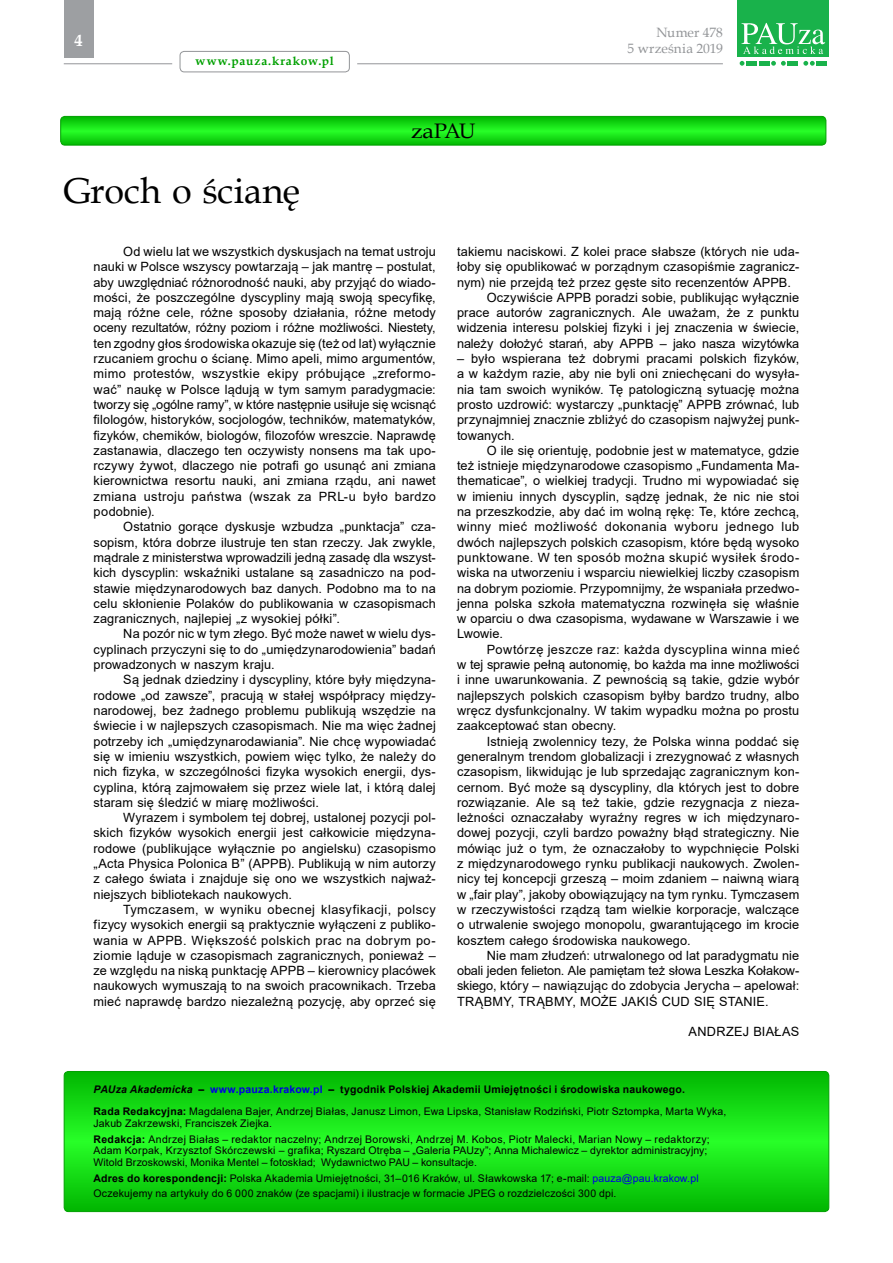
<style>
.page{position:relative;width:893px;height:1263px;background:#fff}
.page>*{position:absolute;margin:0;border:0;box-sizing:border-box;transform-origin:0 0}
.t1{font:36px "Book Antiqua";letter-spacing:-.005em;color:#000}
.t2{font:21px "Book Antiqua";letter-spacing:-.035em;color:#000;scale:1.1 1}
.t3{font:700 16.5px "Book Antiqua";color:#fff}
.t4{font:13.5px/16.2px "Book Antiqua";color:#939598;text-align:right}
.t5{font:12.75px/15.3px "Arial";letter-spacing:.01em;color:#000;text-align:justify}
.t6{font:12.75px "Arial";letter-spacing:-.01em;color:#000}
.t7{font:700 12px "Book Antiqua";letter-spacing:.07em;color:#00a000}
.t8{font:10.5px/11.6px "Arial";letter-spacing:.015em;color:#000}
.s1{font-weight:700;font-style:italic}
.s2{font-weight:700}
.s3{font-weight:700;color:#0000e1}
.s4{color:#0000e1}
</style>
<div class="page">
<hr style="left:357px;top:63px;width:366px;height:1px;background:#939598">
<div style="left:64px;top:0;width:30px;height:57px;background:#9d9fa2"></div>
<div style="left:180px;top:51px;width:170px;height:21px;border:1px solid #939598;border-radius:4px"></div>
<svg style="left:740px;top:61px;width:4px;height:5px"></svg>
<svg style="left:771px;top:61px;width:15px;height:5px"></svg>
<svg style="left:803px;top:61px;width:12px;height:5px"></svg>
<div style="left:746px;top:61px;width:11px;height:5px;background:#19b24b"></div>
<div style="left:759px;top:61px;width:11px;height:5px;background:#19b24b"></div>
<div style="left:787px;top:61px;width:11px;height:5px;background:#19b24b"></div>
<div style="left:816px;top:61px;width:11px;height:5px;background:#19b24b"></div>
<div style="left:737px;top:0;width:92px;height:56px;background:#19b24b"></div>
<svg style="left:741px;top:23px;width:84px;height:31px"></svg>
<hr style="left:64px;top:63px;width:108px;height:1px;background:#939598">
<svg style="left:64px;top:1071px;width:765px;height:140px;background:#14da14"></svg>
<div style="left:64px;top:1071px;width:765px;height:141px;border:1px solid #00a000;border-radius:4px"></div>
<svg style="left:61px;top:116px;width:765px;height:29px;background:#16de16"></svg>
<div style="left:60px;top:116px;width:766px;height:29px;border:1px solid #00a000;border-radius:4px"></div>
<p class="t3" style="left:75px;top:30px;width:10px">4</p>
<p class="t7" style="left:196px;top:53px;width:140px">www.pauza.krakow.pl</p>
<h1 class="t1" style="left:64px;top:165px;width:238px">Groch o ścianę</h1>
<h2 class="t2" style="left:411px;top:116px;width:60px">zaPAU</h2>
<p class="t4" style="left:627px;top:24px;width:97px">Numer 478<br>5 września 2019</p>
<p class="t5" style="left:94px;top:244px;width:344px;text-indent:30px">Od wielu lat we wszystkich dyskusjach na temat ustroju nauki w Polsce wszyscy powtarzają – jak mantrę – postulat, aby uwzględniać różnorodność nauki, aby przyjąć do wiado&shy;mości, że poszczególne dyscypliny mają swoją specyfikę, mają różne cele, różne sposoby działania, różne metody oceny rezultatów, różny poziom i różne możliwości. Niestety, ten zgodny głos środowiska okazuje się (też od lat) wyłącznie rzucaniem grochu o ścianę. Mimo apeli, mimo argumentów, mimo protestów, wszystkie ekipy próbujące „zreformo&shy;wać” naukę w Polsce lądują w tym samym paradygmacie: tworzy się „ogólne ramy”, w które następnie usiłuje się wcisnąć filologów, historyków, socjologów, techników, matematyków, fizyków, chemików, biologów, filozofów wreszcie. Naprawdę zastanawia, dlaczego ten oczywisty nonsens ma tak upo&shy;rczywy żywot, dlaczego nie potrafi go usunąć ani zmiana kierownictwa resortu nauki, ani zmiana rządu, ani nawet zmiana ustroju państwa (wszak za PRL-u było bardzo podobnie).</p>
<p class="t5" style="left:94px;top:519px;width:344px;text-indent:30px">Ostatnio gorące dyskusje wzbudza „punktacja” cza&shy;sopism, która dobrze ilustruje ten stan rzeczy. Jak zwykle, mądrale z ministerstwa wprowadzili jedną zasadę dla wszyst&shy;kich dyscyplin: wskaźniki ustalane są zasadniczo na pod&shy;stawie międzynarodowych baz danych. Podobno ma to na celu skłonienie Polaków do publikowania w czasopismach zagranicznych, najlepiej „z wysokiej półki”.</p>
<p class="t5" style="left:94px;top:626px;width:344px;text-indent:30px">Na pozór nic w tym złego. Być może nawet w wielu dys&shy;cyplinach przyczyni się to do „umiędzynarodowienia” badań prowadzonych w naszym kraju.</p>
<p class="t5" style="left:94px;top:672px;width:344px;text-indent:30px">Są jednak dziedziny i dyscypliny, które były międzyna&shy;rodowe „od zawsze”, pracują w stałej współpracy między&shy;narodowej, bez żadnego problemu publikują wszędzie na świecie i w najlepszych czasopismach. Nie ma więc żadnej potrzeby ich „umiędzynarodawiania”. Nie chcę wypowiadać się w imieniu wszystkich, powiem więc tylko, że należy do nich fizyka, w szczególności fizyka wysokich energii, dys&shy;cyplina, którą zajmowałem się przez wiele lat, i którą dalej staram się śledzić w miarę możliwości.</p>
<p class="t5" style="left:93px;top:810px;width:344px;text-indent:30px">Wyrazem i symbolem tej dobrej, ustalonej pozycji pol&shy;skich fizyków wysokich energii jest całkowicie międzyna&shy;rodowe (publikujące wyłącznie po angielsku) czasopismo „Acta Physica Polonica B” (APPB). Publikują w nim autorzy z całego świata i znajduje się ono we wszystkich najważ&shy;niejszych bibliotekach naukowych.</p>
<p class="t5" style="left:93px;top:902px;width:344px;text-indent:30px">Tymczasem, w wyniku obecnej klasyfikacji, polscy fizycy wysokich energii są praktycznie wyłączeni z publiko&shy;wania w APPB. Większość polskich prac na dobrym po&shy;ziomie ląduje w czasopismach zagranicznych, ponieważ – ze względu na niską punktację APPB – kierownicy placówek naukowych wymuszają to na swoich pracownikach. Trzeba mieć naprawdę bardzo niezależną pozycję, aby oprzeć się</p>
<p class="t5" style="left:457px;top:244px;width:344px">takiemu naciskowi. Z kolei prace słabsze (których nie uda-</p>
<p class="t5" style="left:457px;top:259px;width:344px">łoby się opublikować w porządnym czasopiśmie zagranicz-</p>
<p class="t5" style="left:457px;top:274px;width:335px">nym) nie przejdą też przez gęste sito recenzentów APPB.</p>
<p class="t5" style="left:487px;top:290px;width:314px">Oczywiście APPB poradzi sobie, publikując wyłącznie</p>
<p class="t5" style="left:457px;top:305px;width:344px">prace autorów zagranicznych. Ale uważam, że z punktu</p>
<p class="t5" style="left:457px;top:320px;width:344px">widzenia interesu polskiej fizyki i jej znaczenia w świecie,</p>
<p class="t6" style="left:457px;top:334px;width:344px">należy dołożyć starań, aby APPB – jako nasza wizytówka</p>
<p class="t5" style="left:457px;top:351px;width:344px">– było wspierana też dobrymi pracami polskich fizyków, a w każdym razie, aby nie byli oni zniechęcani do wysyła&shy;nia tam swoich wyników. Tę patologiczną sytuację można prosto uzdrowić: wystarczy „punktację” APPB zrównać, lub przynajmniej znacznie zbliżyć do czasopism najwyżej punk&shy;towanych.</p>
<p class="t5" style="left:457px;top:443px;width:344px;text-indent:30px">O ile się orientuję, podobnie jest w matematyce, gdzie też istnieje międzynarodowe czasopismo „Fundamenta Ma&shy;thematicae”, o wielkiej tradycji. Trudno mi wypowiadać się w imieniu innych dyscyplin, sądzę jednak, że nic nie stoi na przeszkodzie, aby dać im wolną rękę: Te, które zechcą, winny mieć możliwość dokonania wyboru jednego lub dwóch najlepszych polskich czasopism, które będą wysoko punktowane. W ten sposób można skupić wysiłek środo&shy;wiska na utworzeniu i wsparciu niewielkiej liczby czasopism na dobrym poziomie. Przypomnijmy, że wspaniała przedwo&shy;jenna polska szkoła matematyczna rozwinęła się właśnie w oparciu o dwa czasopisma, wydawane w Warszawie i we Lwowie.</p>
<p class="t5" style="left:457px;top:641px;width:344px;text-indent:30px">Powtórzę jeszcze raz: każda dyscyplina winna mieć w tej sprawie pełną autonomię, bo każda ma inne możliwości i inne uwarunkowania. Z pewnością są takie, gdzie wybór najlepszych polskich czasopism byłby bardzo trudny, albo wręcz dysfunkcjonalny. W takim wypadku można po prostu zaakceptować stan obecny.</p>
<p class="t5" style="left:457px;top:733px;width:344px;text-indent:30px">Istnieją zwolennicy tezy, że Polska winna poddać się generalnym trendom globalizacji i zrezygnować z własnych czasopism, likwidując je lub sprzedając zagranicznym kon&shy;cernom. Być może są dyscypliny, dla których jest to dobre rozwiązanie. Ale są też takie, gdzie rezygnacja z nieza&shy;leżności oznaczałaby wyraźny regres w ich międzynaro&shy;dowej pozycji, czyli bardzo poważny błąd strategiczny. Nie mówiąc już o tym, że oznaczałoby to wypchnięcie Polski z międzynarodowego rynku publikacji naukowych. Zwolen&shy;nicy tej koncepcji grzeszą – moim zdaniem – naiwną wiarą w „fair play”, jakoby obowiązujący na tym rynku. Tymczasem w rzeczywistości rządzą tam wielkie korporacje, walczące o utrwalenie swojego monopolu, gwarantującego im krocie kosztem całego środowiska naukowego.</p>
<p class="t5" style="left:457px;top:947px;width:344px;text-indent:30px">Nie mam złudzeń: utrwalonego od lat paradygmatu nie obali jeden felieton. Ale pamiętam też słowa Leszka Kołakow&shy;skiego, który – nawiązując do zdobycia Jerycha – apelował:<br>TRĄBMY, TRĄBMY, MOŻE JAKIŚ CUD SIĘ STANIE.</p>
<p class="t5" style="left:689px;top:1024px;width:112px">ANDRZEJ BIAŁAS</p>
<p class="t8" style="left:94px;top:1078px;width:634px;line-height:22.2px"><span class="s1">PAUza Akademicka</span> <span class="s2">–</span> <span class="s3">www.pauza.krakow.pl</span> <span class="s2">– tygodnik Polskiej Akademii Umiejętności i środowiska naukowego.<br>Rada Redakcyjna:</span> Magdalena Bajer, Andrzej Białas, Janusz Limon, Ewa Lipska, Stanisław Rodziński, Piotr Sztompka, Marta Wyka,</p>
<p class="t8" style="left:94px;top:1115px;width:618px;line-height:15.8px">Jakub Zakrzewski, Franciszek Ziejka.<br><span class="s2">Redakcja:</span> Andrzej Białas – redaktor naczelny; Andrzej Borowski, Andrzej M. Kobos, Piotr Malecki, Marian Nowy – redaktorzy;</p>
<p class="t8" style="left:94px;top:1145px;width:615px">Adam Korpak, Krzysztof Skórczewski – grafika; Ryszard Otręba – „Galeria PAUzy”; Anna Michalewicz – dyrektor administracyjny;<br>Witold Brzoskowski, Monika Mentel – fotoskład; Wydawnictwo PAU – konsultacje.</p>
<p class="t8" style="left:94px;top:1170px;width:607px;line-height:15.8px"><span class="s2">Adres do korespondencji:</span> Polska Akademia Umiejętności, 31–016 Kraków, ul. Sławkowska 17; e-mail: <span class="s4">pauza@pau.krakow.pl<br></span>Oczekujemy na artykuły do 6 000 znaków (ze spacjami) i ilustracje w formacie JPEG o rozdzielczości 300 dpi.</p>
<p class="t8" style="left:94px;top:1141px;width:615px"><span class="s2">Redakcja:</span> Andrzej Białas – redaktor naczelny; Andrzej Borowski, Andrzej Kobos, Marian Nowy – redaktorzy;<br>Adam Korpak, Krzysztof Skórczewski – grafika; Ryszard Otręba – „Galeria PAUzy”; Anna Michalewicz – dyrektor administracyjny;</p>
</div>
